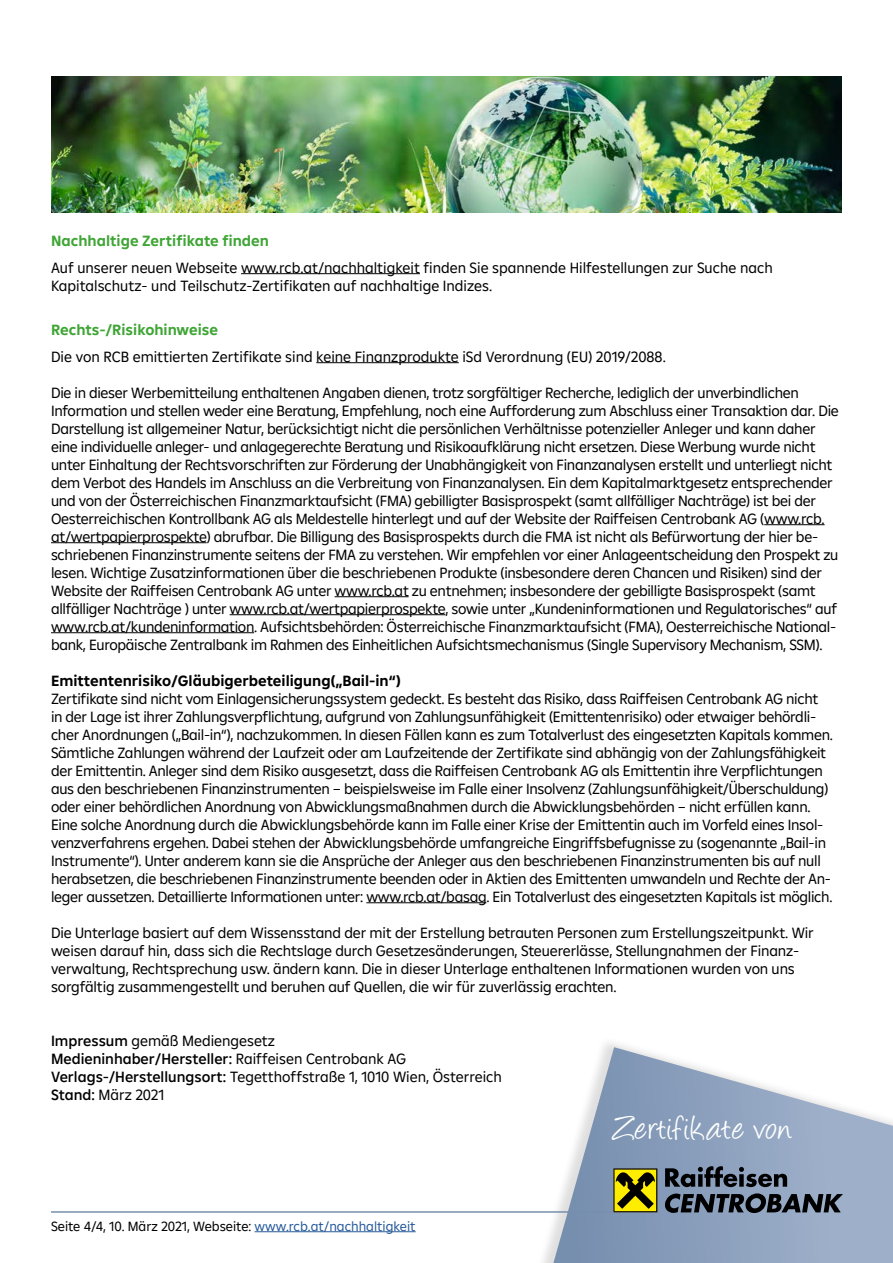
<style>
.page{position:relative;width:893px;height:1263px;background:#fff}
.page>*{position:absolute;margin:0;border:0;box-sizing:border-box;transform-origin:0 0}
.t1{font:38.55px "Angelina";letter-spacing:.035em;color:#fff}
.t2{font:15px/18px "Amalia";letter-spacing:-.02em;color:#000}
.t3{font:15px/18px "Amalia";color:#000}
.t4{font:700 15px "Amalia";color:#3fa535}
.t5{font:700 15px "Amalia";color:#000}
.t6{font:500 15px "Amalia";color:#000}
.t7{font:13.5px "Amalia";color:#000}
.s1{font-weight:500}
.s2{font-weight:400}
.s3{color:#275b9b}
</style>
<div class="page">
<svg style="left:543px;top:1047px;width:350px;height:216px"></svg>
<svg style="left:613px;top:1168px;width:44px;height:44px"></svg>
<div style="left:614px;top:1169px;width:42px;height:42px;background:#ffed00"></div>
<svg style="left:616px;top:1172px;width:39px;height:37px"></svg>
<svg style="left:665px;top:1166px;width:122px;height:21px;background:#4c5766"></svg>
<svg style="left:665px;top:1193px;width:178px;height:20px;background:#434c59"></svg>
<hr style="left:255px;top:1231px;width:161px;height:1px;background:#275b9b">
<hr style="left:51px;top:1211px;width:562px;height:2px;background:#778fae">
<hr style="left:241px;top:273px;width:179px;height:1px;background:#000">
<hr style="left:316px;top:362px;width:143px;height:1px;background:#000">
<hr style="left:764px;top:524px;width:61px;height:1px;background:#000">
<hr style="left:51px;top:542px;width:156px;height:1px;background:#000">
<hr style="left:335px;top:596px;width:74px;height:1px;background:#000">
<hr style="left:230px;top:614px;width:215px;height:1px;background:#000">
<hr style="left:51px;top:632px;width:203px;height:1px;background:#000">
<hr style="left:366px;top:902px;width:120px;height:1px;background:#000">
<img style="left:51px;top:77px;width:791px;height:136px">
<p class="t4" style="left:51px;top:231px;width:219px">Nachhaltige Zertifikate finden</p>
<p class="t3" style="left:51px;top:258px;width:723px">Auf unserer neuen Webseite www.rcb.at/nachhaltigkeit finden Sie spannende Hilfestellungen zur Suche nach<br>Kapitalschutz- und Teilschutz-Zertifikaten auf nachhaltige Indizes.</p>
<p class="t4" style="left:51px;top:320px;width:169px">Rechts-/Risikohinweise</p>
<p class="t3" style="left:51px;top:347px;width:616px">Die von RCB emittierten Zertifikate sind keine Finanzprodukte iSd Verordnung (EU) 2019/2088.</p>
<p class="t2" style="left:51px;top:383px;width:789px">Die in dieser Werbemitteilung enthaltenen Angaben dienen, trotz sorgfältiger Recherche, lediglich der unverbindlichen Information und stellen weder eine Beratung, Empfehlung, noch eine Aufforderung zum Abschluss einer Transaktion dar. Die Darstellung ist allgemeiner Natur, berücksichtigt nicht die persönlichen Verhältnisse potenzieller Anleger und kann daher eine individuelle anleger- und anlagegerechte Beratung und Risikoaufklärung nicht ersetzen. Diese Werbung wurde nicht unter Einhaltung der Rechtsvorschriften zur Förderung der Unabhängigkeit von Finanzanalysen erstellt und unterliegt nicht dem Verbot des Handels im Anschluss an die Verbreitung von Finanzanalysen. Ein dem Kapitalmarktgesetz entsprechender und von der Österreichischen Finanzmarktaufsicht (FMA) gebilligter Basisprospekt (samt allfälliger Nachträge) ist bei der Oesterreichischen Kontrollbank AG als Meldestelle hinterlegt und auf der Website der Raiffeisen Centrobank AG (www.rcb. at/wertpapierprospekte) abrufbar. Die Billigung des Basisprospekts durch die FMA ist nicht als Befürwortung der hier be&shy;schriebenen Finanzinstrumente seitens der FMA zu verstehen. Wir empfehlen vor einer Anlageentscheidung den Prospekt zu lesen. Wichtige Zusatzinformationen über die beschriebenen Produkte (insbesondere deren Chancen und Risiken) sind der Website der Raiffeisen Centrobank AG unter www.rcb.at zu entnehmen; insbesondere der gebilligte Basisprospekt (samt allfälliger Nachträge ) unter www.rcb.at/wertpapierprospekte, sowie unter „Kundeninformationen und Regulatorisches“ auf www.rcb.at/kundeninformation. Aufsichtsbehörden: Österreichische Finanzmarktaufsicht (FMA), Oesterreichische National&shy;bank, Europäische Zentralbank im Rahmen des Einheitlichen Aufsichtsmechanismus (Single Supervisory Mechanism, SSM).</p>
<p class="t5" style="left:51px;top:670px;width:351px">Emittentenrisiko/Gläubigerbeteiligung(„Bail-in“)</p>
<p class="t2" style="left:51px;top:689px;width:783px">Zertifikate sind nicht vom Einlagensicherungssystem gedeckt. Es besteht das Risiko, dass Raiffeisen Centrobank AG nicht in der Lage ist ihrer Zahlungsverpflichtung, aufgrund von Zahlungsunfähigkeit (Emittentenrisiko) oder etwaiger behördli&shy;cher Anordnungen („Bail-in“), nachzukommen. In diesen Fällen kann es zum Totalverlust des eingesetzten Kapitals kommen.<br>Sämtliche Zahlungen während der Laufzeit oder am Laufzeitende der Zertifikate sind abhängig von der Zahlungsfähigkeit der Emittentin. Anleger sind dem Risiko ausgesetzt, dass die Raiffeisen Centrobank AG als Emittentin ihre Verpflichtungen aus den beschriebenen Finanzinstrumenten – beispielsweise im Falle einer Insolvenz (Zahlungsunfähigkeit/Überschuldung) oder einer behördlichen Anordnung von Abwicklungsmaßnahmen durch die Abwicklungsbehörden – nicht erfüllen kann.<br>Eine solche Anordnung durch die Abwicklungsbehörde kann im Falle einer Krise der Emittentin auch im Vorfeld eines Insol&shy;venzverfahrens ergehen. Dabei stehen der Abwicklungsbehörde umfangreiche Eingriffsbefugnisse zu (sogenannte „Bail-in Instrumente“). Unter anderem kann sie die Ansprüche der Anleger aus den beschriebenen Finanzinstrumenten bis auf null herabsetzen, die beschriebenen Finanzinstrumente beenden oder in Aktien des Emittenten umwandeln und Rechte der An&shy;leger aussetzen. Detaillierte Informationen unter: www.rcb.at/basag. Ein Totalverlust des eingesetzten Kapitals ist möglich.</p>
<p class="t2" style="left:51px;top:923px;width:764px">Die Unterlage basiert auf dem Wissensstand der mit der Erstellung betrauten Personen zum Erstellungszeitpunkt. Wir weisen darauf hin, dass sich die Rechtslage durch Gesetzesänderungen, Steuererlässe, Stellungnahmen der Finanz&shy;verwaltung, Rechtsprechung usw. ändern kann. Die in dieser Unterlage enthaltenen Informationen wurden von uns sorgfältig zusammengestellt und beruhen auf Quellen, die wir für zuverlässig erachten.</p>
<p class="t3" style="left:51px;top:1031px;width:225px"><span class="s1">Impressum</span> gemäß Mediengesetz</p>
<p class="t6" style="left:51px;top:1048px;width:357px">Medieninhaber/Hersteller: <span class="s2">Raiffeisen Centrobank AG</span></p>
<p class="t3" style="left:51px;top:1067px;width:452px"><span class="s1">Verlags-/Herstellungsort:</span> Tegetthoffstraße 1, 1010 Wien, Österreich</p>
<p class="t3" style="left:51px;top:1085px;width:115px"><span class="s1">Stand:</span> März 2021</p>
<p class="t7" style="left:51px;top:1217px;width:366px">Seite 4/4, 10. März 2021, Webseite: <span class="s3">www.rcb.at/nachhaltigkeit</span></p>
<h1 class="t1" style="left:613px;top:1112px;width:180px">Zertifikate von</h1>
</div>
